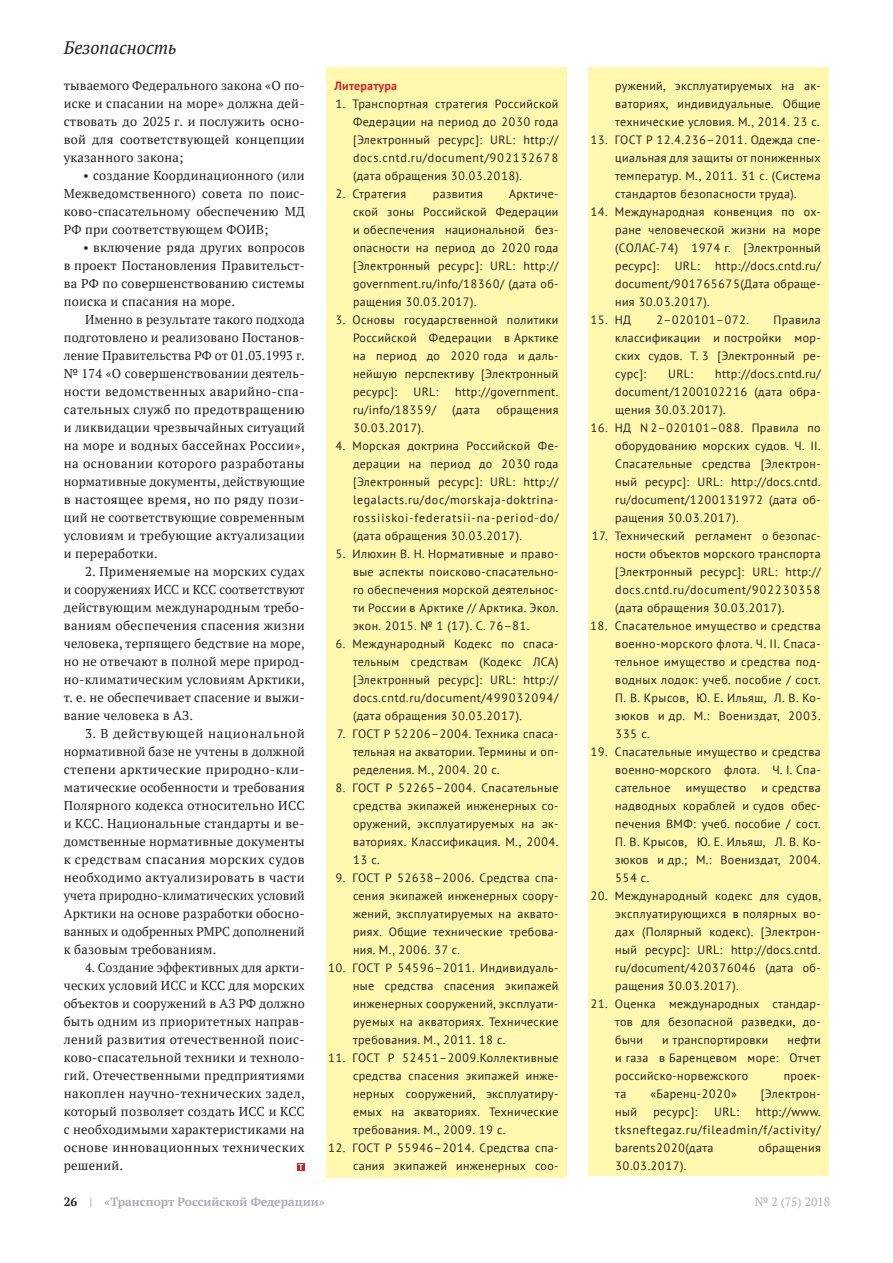
<style>
.page{position:relative;width:893px;height:1263px;background:#fff}
.page>*{position:absolute;margin:0;border:0;box-sizing:border-box;transform-origin:0 0}
.t1{font:italic 18px "PT Serif";color:#231f20}
.t2{font:12.75px/18px "PT Serif";letter-spacing:.02em;color:#231f20;text-align:justify}
.t3{font:12px/18px "PT Sans";letter-spacing:.03em;color:#231f20;text-align:justify}
.t4{font:700 12px "PT Serif";color:#acadb1}
.t5{font:12px "PT Serif";color:#acadb1}
.t6{font:700 12px "PT Sans";letter-spacing:.02em;color:#d1232a}
.s1{color:#231f20}
</style>
<div class="page">
<div style="left:326px;top:68px;width:241px;height:1110px;background:#fff8ae"></div>
<div style="left:588px;top:68px;width:241px;height:1108px;background:#fff8ae"></div>
<svg style="left:297px;top:1163px;width:8px;height:8px"></svg>
<svg style="left:298px;top:1164px;width:5px;height:6px"></svg>
<h1 class="t1" style="left:64px;top:36px;width:114px">Безопасность</h1>
<p class="t2" style="left:64px;top:76px;width:242px">тываемого Федерального закона «О по&shy;иске и спасании на море» должна дей&shy;ствовать до 2025 г. и послужить осно&shy;вой для соответствующей концепции указанного закона;</p>
<p class="t2" style="left:64px;top:166px;width:242px;text-indent:19px">• создание Координационного (или Межведомственного) совета по поис&shy;ково-спасательному обеспечению МД РФ при соответствующем ФОИВ;</p>
<p class="t2" style="left:64px;top:238px;width:242px;text-indent:19px">• включение ряда других вопросов в проект Постановления Правительст&shy;ва РФ по совершенствованию системы поиска и спасания на море.</p>
<p class="t2" style="left:64px;top:310px;width:243px;text-indent:21px">Именно в результате такого подхода подготовлено и реализовано Постанов&shy;ление Правительства РФ от 01.03.1993 г. № 174 «О совершенствовании деятель&shy;ности ведомственных аварийно-спа&shy;сательных служб по предотвращению и ликвидации чрезвычайных ситуаций на море и водных бассейнах России», на основании которого разработаны нормативные документы, действующие в настоящее время, но по ряду пози&shy;ций не соответствующие современным условиям и требующие актуализации и переработки.</p>
<p class="t2" style="left:64px;top:562px;width:243px;text-indent:21px">2. Применяемые на морских судах и сооружениях ИСС и КСС соответствуют действующим международным требо&shy;ваниям обеспечения спасения жизни человека, терпящего бедствие на море, но не отвечают в полной мере природ&shy;но-климатическим условиям Арктики, т. е. не обеспечивает спасение и выжи&shy;вание человека в АЗ.</p>
<p class="t2" style="left:64px;top:724px;width:243px;text-indent:21px">3. В действующей национальной нормативной базе не учтены в должной степени арктические природно-кли&shy;матические особенности и требования Полярного кодекса относительно ИСС и КСС. Национальные стандарты и ве&shy;домственные нормативные документы к средствам спасания морских судов необходимо актуализировать в части учета природно-климатических условий Арктики на основе разработки обосно&shy;ванных и одобренных РМРС дополнений к базовым требованиям.</p>
<p class="t2" style="left:64px;top:958px;width:243px;text-indent:21px">4. Создание эффективных для аркти&shy;ческих условий ИСС и КСС для морских объектов и сооружений в АЗ РФ должно быть одним из приоритетных направ&shy;лений развития отечественной поис&shy;ково-спасательной техники и техноло&shy;гий. Отечественными предприятиями накоплен научно-технических задел, который позволяет создать ИСС и КСС с необходимыми характеристиками на основе инновационных технических решений.</p>
<p class="t6" style="left:334px;top:78px;width:64px">Литература</p>
<p class="t3" style="left:353px;top:95px;width:207px;text-indent:-17px">1. Транспортная стратегия Российской Федерации на период до 2030 года [Электронный ресурс]: URL: http:// docs.cntd.ru/document/902132678 (дата обращения 30.03.2018).</p>
<p class="t3" style="left:336px;top:185px;width:72px">2. Стратегия</p>
<p class="t3" style="left:433px;top:185px;width:51px">развития</p>
<p class="t3" style="left:353px;top:185px;width:207px;text-indent:156px">Арктиче‑ ской зоны Российской Федерации и обеспечения национальной без‑ опасности на период до 2020 года [Электронный ресурс]: URL: http:// government.ru/info/18360/ (дата об‑ ращения 30.03.2017).</p>
<p class="t3" style="left:353px;top:311px;width:207px;text-indent:-17px">3. Основы государственной политики Российской Федерации в Арктике на период до 2020 года и даль‑ нейшую перспективу [Электронный ресурс]:</p>
<p class="t3" style="left:414px;top:383px;width:27px">URL:</p>
<p class="t3" style="left:455px;top:383px;width:105px">http://government.</p>
<p class="t3" style="left:353px;top:401px;width:84px">ru/info/18359/</p>
<p class="t3" style="left:452px;top:401px;width:29px">(дата</p>
<p class="t3" style="left:496px;top:401px;width:64px">обращения</p>
<p class="t3" style="left:353px;top:419px;width:73px">30.03.2017).</p>
<p class="t3" style="left:353px;top:437px;width:207px;text-align:left;text-indent:-17px">4. Морская доктрина Российской Фе‑ дерации на период до 2030 года [Электронный ресурс]: URL: http:// legalacts.ru/doc/morskaja-doktrina&shy;rossiiskoi-federatsii-na-period-do/ (дата обращения 30.03.2017).</p>
<p class="t3" style="left:353px;top:545px;width:207px;text-indent:-17px">5. Илюхин В. Н. Нормативные и право‑ вые аспекты поисково-спасательно‑ го обеспечения морской деятельнос‑ ти России в Арктике // Арктика. Экол. экон. 2015. № 1 (17). C. 76–81.</p>
<p class="t3" style="left:353px;top:635px;width:207px;text-indent:-17px">6. Международный Кодекс по спаса‑ тельным средствам (Кодекс ЛСА) [Электронный ресурс]: URL: http:// docs.cntd.ru/document/499032094/ (дата обращения 30.03.2017).</p>
<p class="t3" style="left:353px;top:725px;width:207px;text-indent:-16px">7. ГОСТ Р 52206–2004. Техника спаса‑ тельная на акватории. Термины и оп‑ ределения. М., 2004. 20 с.</p>
<p class="t3" style="left:353px;top:779px;width:207px;text-indent:-17px">8. ГОСТ Р 52265–2004. Спасательные средства экипажей инженерных со‑ оружений, эксплуатируемых на ак‑ ваториях. Классификация. М., 2004.<br>13 с.</p>
<p class="t3" style="left:353px;top:869px;width:207px;text-indent:-17px">9. ГОСТ Р 52638–2006. Средства спа‑ сения экипажей инженерных соору‑ жений, эксплуатируемых на аквато‑ риях. Общие технические требова‑ ния. М., 2006. 37 с.</p>
<p class="t3" style="left:353px;top:959px;width:207px;text-indent:-25px">10. ГОСТ Р 54596–2011. Индивидуаль‑ ные средства спасeния экипажей инженерных сооружений, эксплуати‑ руемых на акваториях. Технические требования. М., 2011. 18 с.</p>
<p class="t3" style="left:353px;top:1049px;width:207px;text-indent:-25px">11. ГОСТ Р 52451–2009.Коллективные средства спасения экипажей инже‑ нерных сооружений, эксплуатиру‑ емых на акваториях. Технические требования. М., 2009. 19 с.</p>
<p class="t3" style="left:328px;top:1139px;width:232px;text-align:right">12. ГОСТ Р 55946–2014. Средства спа‑ сания экипажей инженерных соо‑</p>
<p class="t3" style="left:615px;top:77px;width:207px">ружений, эксплуатируемых на ак‑ ваториях, индивидуальные. Общие технические условия. М., 2014. 23 с.</p>
<p class="t3" style="left:615px;top:131px;width:207px;text-indent:-25px">13. ГОСТ Р 12.4.236–2011. Одежда спе‑ циальная для защиты от пониженных температур. М., 2011. 31 с. (Система стандартов безопасности труда).</p>
<p class="t3" style="left:615px;top:203px;width:207px;text-indent:-25px">14. Международная конвенция по ох‑ ране человеческой жизни на море (СОЛАС‑74) 1974 г. [Электронный ресурс]:</p>
<p class="t3" style="left:615px;top:257px;width:207px;text-indent:100px">http://docs.cntd.ru/ document/901765675(Дата обраще‑ ния 30.03.2017).</p>
<p class="t3" style="left:590px;top:311px;width:42px">15. НД</p>
<p class="t3" style="left:656px;top:311px;width:94px">2–020101–072.</p>
<p class="t3" style="left:675px;top:257px;width:27px">URL:</p>
<p class="t3" style="left:615px;top:311px;width:207px;text-indent:158px">Правила классификации и постройки мор‑ ских судов. Т. 3 [Электронный ре‑ сурс]:</p>
<p class="t3" style="left:615px;top:365px;width:207px;text-indent:100px">http://docs.cntd.ru/ document/1200102216 (дата обра‑ щения 30.03.2017).</p>
<p class="t3" style="left:615px;top:419px;width:207px;text-indent:-25px">16. НД N 2–020101–088. Правила по оборудованию морских судов. Ч. II.<br>Спасательные средства [Электрон‑ ный ресурс]: URL: http://docs.cntd. ru/document/1200131972 (дата об‑ ращения 30.03.2017).</p>
<p class="t3" style="left:615px;top:527px;width:207px;text-indent:-24px">17. Технический регламент о безопас‑ ности объектов морского транспорта [Электронный ресурс]: URL: http:// docs.cntd.ru/document/902230358 (дата обращения 30.03.2017).</p>
<p class="t3" style="left:615px;top:617px;width:207px;text-indent:-25px">18. Спасательное имущество и средства военно-морского флота. Ч. II. Спаса‑ тельное имущество и средства под‑ водных лодок: учеб. пособие / сост.<br>П. В. Крысов, Ю. Е. Ильяш, Л. В. Ко‑ зюков и др. М.: Воениздат, 2003.<br>335 с.</p>
<p class="t3" style="left:615px;top:743px;width:207px;text-indent:-25px">19. Спасательные имущество и средства военно-морского флота. Ч. I. Спа‑ сательное</p>
<p class="t3" style="left:668px;top:365px;width:27px">URL:</p>
<p class="t3" style="left:615px;top:779px;width:207px;text-indent:146px">и средства надводных кораблей и судов обес‑ печения ВМФ: учеб. пособие / сост.<br>П. В. Крысов, Ю. Е. Ильяш, Л. В. Ко‑ зюков и др.; М.: Воениздат, 2004.<br>554 с.</p>
<p class="t3" style="left:615px;top:887px;width:207px;text-indent:-25px">20. Международный кодекс для судов, эксплуатирующихся в полярных во‑ дах (Полярный кодекс). [Электрон‑ ный ресурс]: URL: http://docs.cntd. ru/document/420376046 (дата об‑ ращения 30.03.2017).</p>
<p class="t3" style="left:615px;top:995px;width:207px;text-indent:-25px">21. Оценка международных стандар‑ тов для безопасной разведки, до‑ бычи</p>
<p class="t3" style="left:686px;top:779px;width:62px">имущество</p>
<p class="t3" style="left:615px;top:1031px;width:207px;text-indent:172px">нефти и газа в Баренцевом море: Отчет российско-норвежского</p>
<p class="t3" style="left:662px;top:1031px;width:108px">и транспортировки</p>
<p class="t3" style="left:784px;top:1067px;width:39px">проек‑</p>
<p class="t3" style="left:615px;top:1085px;width:13px">та</p>
<p class="t3" style="left:650px;top:1085px;width:88px">«Баренц-2020»</p>
<p class="t3" style="left:761px;top:1085px;width:61px">[Электрон‑</p>
<p class="t3" style="left:615px;top:1103px;width:23px">ный</p>
<p class="t3" style="left:653px;top:1103px;width:46px">ресурс]:</p>
<p class="t3" style="left:714px;top:1103px;width:27px">URL:</p>
<p class="t3" style="left:615px;top:1103px;width:207px;text-indent:141px">http://www. tksneftegaz.ru/fileadmin/f/activity/ barents2020(дата</p>
<p class="t3" style="left:759px;top:1139px;width:64px">обращения</p>
<p class="t3" style="left:615px;top:1157px;width:73px">30.03.2017).</p>
<p class="t4" style="left:64px;top:1194px;width:263px"><span class="s1">26</span> | «Транспорт Российской Федерации»</p>
<p class="t5" style="left:755px;top:1194px;width:77px">№ 2 (75) 2018</p>
</div>
